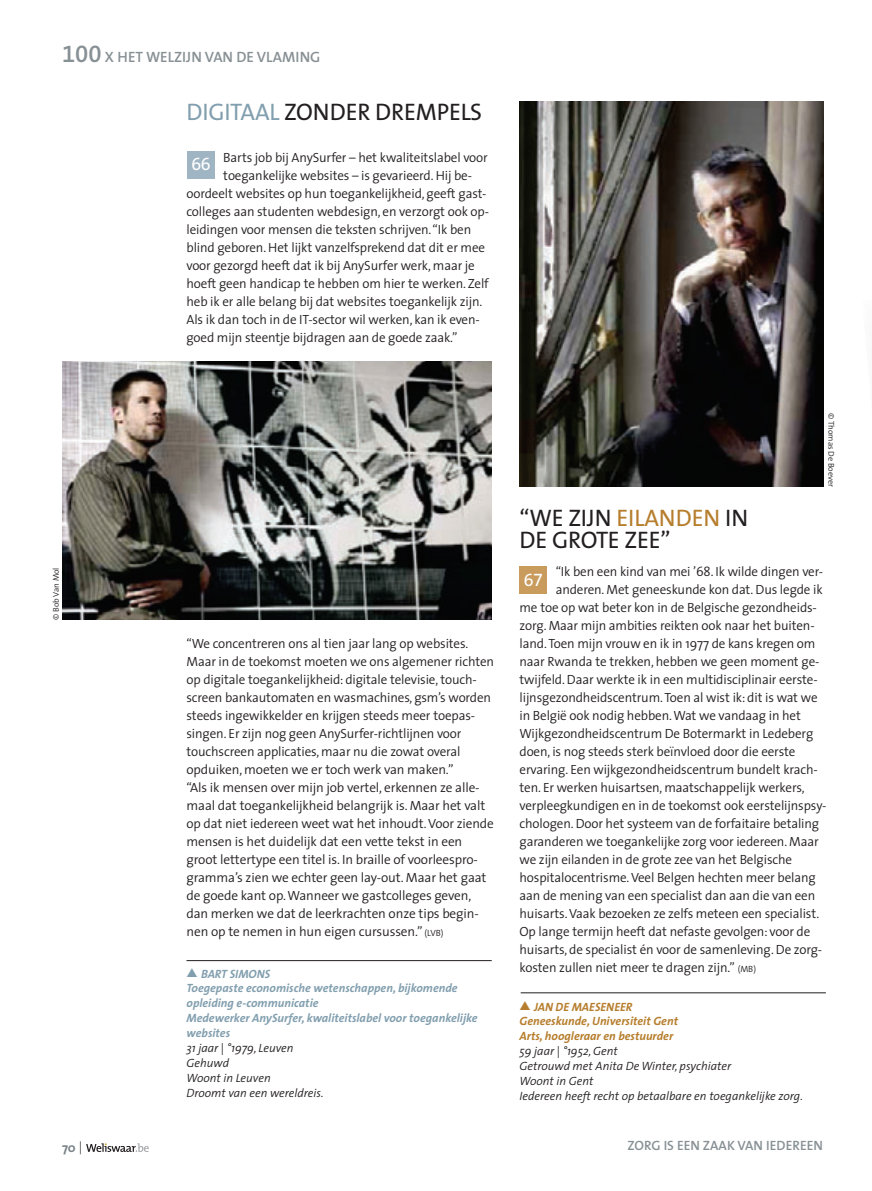
<style>
.page{position:relative;width:872px;height:1191px;background:#fff}
.page>*{position:absolute;margin:0;border:0;box-sizing:border-box;transform-origin:0 0}
.t1{font:24px/22.5px "The Mix";letter-spacing:-.01em;color:#231f20}
.t2{font:18px "The Mix Expert";color:#fff}
.t3{font:600 15px "The Sans";color:#879094}
.t4{font:600 13.5px "The Sans";color:#879094}
.t5{font:300 13.35px/18px "The Sans";letter-spacing:-.01em;color:#231f20}
.t6{font:700 13.05px "The Mix";color:#788388}
.t7{font:italic 300 12px/15px "The Sans";color:#231f20}
.t8{font:italic 700 12px/14.9px "The Sans";color:#829faf}
.t9{font:italic 700 12px/14.5px "The Sans";color:#b67e2d}
.t10{font:300 8.25px "The Sans";letter-spacing:-.005em;color:#231f20}
.s1{font-family:"The Sans Semi Bold Expert";font-weight:400;font-size:24px}
.s2{color:#829faf}
.s3{font-weight:300;color:#231f20}
.s4{font-size:9px}
.s5{font-size:23.55px}
.s6{color:#b67e2d}
</style>
<div class="page">
<svg style="left:86px;top:1143px;width:63px;height:9px"></svg>
<hr style="left:186px;top:960px;width:306px;height:1px;background:#231f20">
<img style="left:519px;top:102px;width:304px;height:384px">
<img style="left:62px;top:362px;width:430px;height:258px">
<div style="left:187px;top:151px;width:28px;height:28px;background:#a0b5c3"></div>
<div style="left:519px;top:566px;width:28px;height:28px;background:#c99b5c"></div>
<hr style="left:520px;top:992px;width:306px;height:1px;background:#231f20">
<p class="t3" style="left:62px;top:51px;width:260px"><span class="s1">100</span> X HET WELZIJN VAN DE VLAMING</p>
<h1 class="t1" style="left:186px;top:102px;width:297px"><span class="s2">DIGITAAL</span> ZONDER DREMPELS</h1>
<p class="t5" style="left:223px;top:150px;width:266px">Barts job bij AnySurfer – het kwaliteitslabel voor</p>
<p class="t5" style="left:223px;top:168px;width:250px">toegankelijke websites – is gevarieerd. Hij be-</p>
<p class="t5" style="left:186px;top:186px;width:301px">oordeelt websites op hun toegankelijkheid, geeft gast-</p>
<p class="t5" style="left:186px;top:204px;width:304px">colleges aan studenten webdesign, en verzorgt ook op-</p>
<p class="t5" style="left:186px;top:222px;width:286px">leidingen voor mensen die teksten schrijven. “Ik ben</p>
<p class="t5" style="left:186px;top:240px;width:300px">blind geboren. Het lijkt vanzelfsprekend dat dit er mee</p>
<p class="t5" style="left:186px;top:258px;width:290px">voor gezorgd heeft dat ik bij AnySurfer werk, maar je</p>
<p class="t5" style="left:186px;top:276px;width:304px">hoeft geen handicap te hebben om hier te werken. Zelf</p>
<p class="t5" style="left:186px;top:294px;width:297px">heb ik er alle belang bij dat websites toegankelijk zijn.</p>
<p class="t5" style="left:186px;top:312px;width:295px">Als ik dan toch in de IT-sector wil werken, kan ik even-</p>
<p class="t5" style="left:186px;top:330px;width:273px">goed mijn steentje bijdragen aan de goede zaak.”</p>
<h2 class="t2" style="left:191px;top:153px;width:21px">66</h2>
<p class="t10" style="left:53px;top:620px;width:54px;rotate:-90deg">© Bob Van Mol</p>
<p class="t6" style="left:62px;top:1139px;width:22px">70 <span class="s3">|</span></p>
<p class="t5" style="left:186px;top:636px;width:309px">“We concentreren ons al tien jaar lang op websites.<br>Maar in de toekomst moeten we ons algemener richten op digitale toegankelijkheid: digitale televisie, touch&shy;screen bankautomaten en wasmachines, gsm’s worden steeds ingewikkelder en krijgen steeds meer toepas&shy;singen. Er zijn nog geen AnySurfer-richtlijnen voor touchscreen applicaties, maar nu die zowat overal opduiken, moeten we er toch werk van maken.”<br>“Als ik mensen over mijn job vertel, erkennen ze alle&shy;maal dat toegankelijkheid belangrijk is. Maar het valt op dat niet iedereen weet wat het inhoudt. Voor ziende mensen is het duidelijk dat een vette tekst in een groot lettertype een titel is. In braille of voorleespro&shy;gramma’s zien we echter geen lay-out. Maar het gaat de goede kant op. Wanneer we gastcolleges geven, dan merken we dat de leerkrachten onze tips begin&shy;nen op te nemen in hun eigen cursussen.” <span class="s4">(LVB)</span></p>
<p class="t8" style="left:186px;top:967px;width:293px">▲ BART SIMONS<br>Toegepaste economische wetenschappen, bijkomende opleiding e-communicatie<br>Medewerker AnySurfer, kwaliteitslabel voor toegankelijke websites</p>
<p class="t7" style="left:186px;top:1041px;width:139px">31 jaar | °1979, Leuven<br>Gehuwd<br>Woont in Leuven<br>Droomt van een wereldreis.</p>
<p class="t10" style="left:834px;top:413px;width:75px;rotate:90deg">© Thomas De Boever</p>
<h1 class="t1" style="left:519px;top:508px;width:230px"><span class="s5">“</span>WE ZIJN <span class="s6">EILANDEN</span> IN<br>DE GROTE ZEE<span class="s5">”</span></h1>
<p class="t5" style="left:555px;top:564px;width:269px">“Ik ben een kind van mei ’68. Ik wilde dingen ver-</p>
<p class="t5" style="left:555px;top:582px;width:268px">anderen. Met geneeskunde kon dat. Dus legde ik</p>
<p class="t5" style="left:519px;top:600px;width:299px">me toe op wat beter kon in de Belgische gezondheids-</p>
<p class="t5" style="left:519px;top:618px;width:297px">zorg. Maar mijn ambities reikten ook naar het buiten-</p>
<p class="t5" style="left:519px;top:636px;width:297px">land. Toen mijn vrouw en ik in 1977 de kans kregen om</p>
<p class="t5" style="left:519px;top:654px;width:301px">naar Rwanda te trekken, hebben we geen moment ge-</p>
<p class="t5" style="left:519px;top:672px;width:299px">twijfeld. Daar werkte ik in een multidisciplinair eerste-</p>
<p class="t5" style="left:519px;top:690px;width:300px">lijnsgezondheidscentrum. Toen al wist ik: dit is wat we</p>
<p class="t5" style="left:519px;top:708px;width:283px">in België ook nodig hebben. Wat we vandaag in het</p>
<p class="t5" style="left:519px;top:726px;width:295px">Wijkgezondheidscentrum De Botermarkt in Ledeberg</p>
<p class="t5" style="left:519px;top:744px;width:277px">doen, is nog steeds sterk beïnvloed door die eerste</p>
<p class="t5" style="left:519px;top:762px;width:300px">ervaring. Een wijkgezondheidscentrum bundelt krach-</p>
<p class="t5" style="left:519px;top:780px;width:286px">ten. Er werken huisartsen, maatschappelijk werkers,</p>
<p class="t5" style="left:519px;top:798px;width:308px">verpleegkundigen en in de toekomst ook eerstelijnspsy-</p>
<p class="t5" style="left:519px;top:816px;width:301px">chologen. Door het systeem van de forfaitaire betaling</p>
<p class="t5" style="left:519px;top:834px;width:301px">garanderen we toegankelijke zorg voor iedereen. Maar</p>
<p class="t5" style="left:519px;top:852px;width:274px">we zijn eilanden in de grote zee van het Belgische</p>
<p class="t5" style="left:519px;top:870px;width:298px">hospitalocentrisme. Veel Belgen hechten meer belang</p>
<p class="t5" style="left:519px;top:888px;width:297px">aan de mening van een specialist dan aan die van een</p>
<p class="t5" style="left:519px;top:906px;width:301px">huisarts. Vaak bezoeken ze zelfs meteen een specialist.</p>
<p class="t5" style="left:519px;top:923px;width:292px">Op lange termijn heeft dat nefaste gevolgen: voor de</p>
<p class="t5" style="left:519px;top:941px;width:304px">huisarts, de specialist én voor de samenleving. De zorg-</p>
<p class="t5" style="left:519px;top:959px;width:238px">kosten zullen niet meer te dragen zijn.” <span class="s4">(MB)</span></p>
<p class="t9" style="left:519px;top:1000px;width:160px">▲ JAN DE MAESENEER<br>Geneeskunde, Universiteit Gent<br>Arts, hoogleraar en bestuurder</p>
<p class="t7" style="left:519px;top:1044px;width:285px">59 jaar | °1952, Gent<br>Getrouwd met Anita De Winter, psychiater<br>Woont in Gent<br>Iedereen heeft recht op betaalbare en toegankelijke zorg.</p>
<h2 class="t2" style="left:524px;top:569px;width:21px">67</h2>
<p class="t4" style="left:627px;top:1140px;width:197px">ZORG IS EEN ZAAK VAN IEDEREEN</p>
</div>
